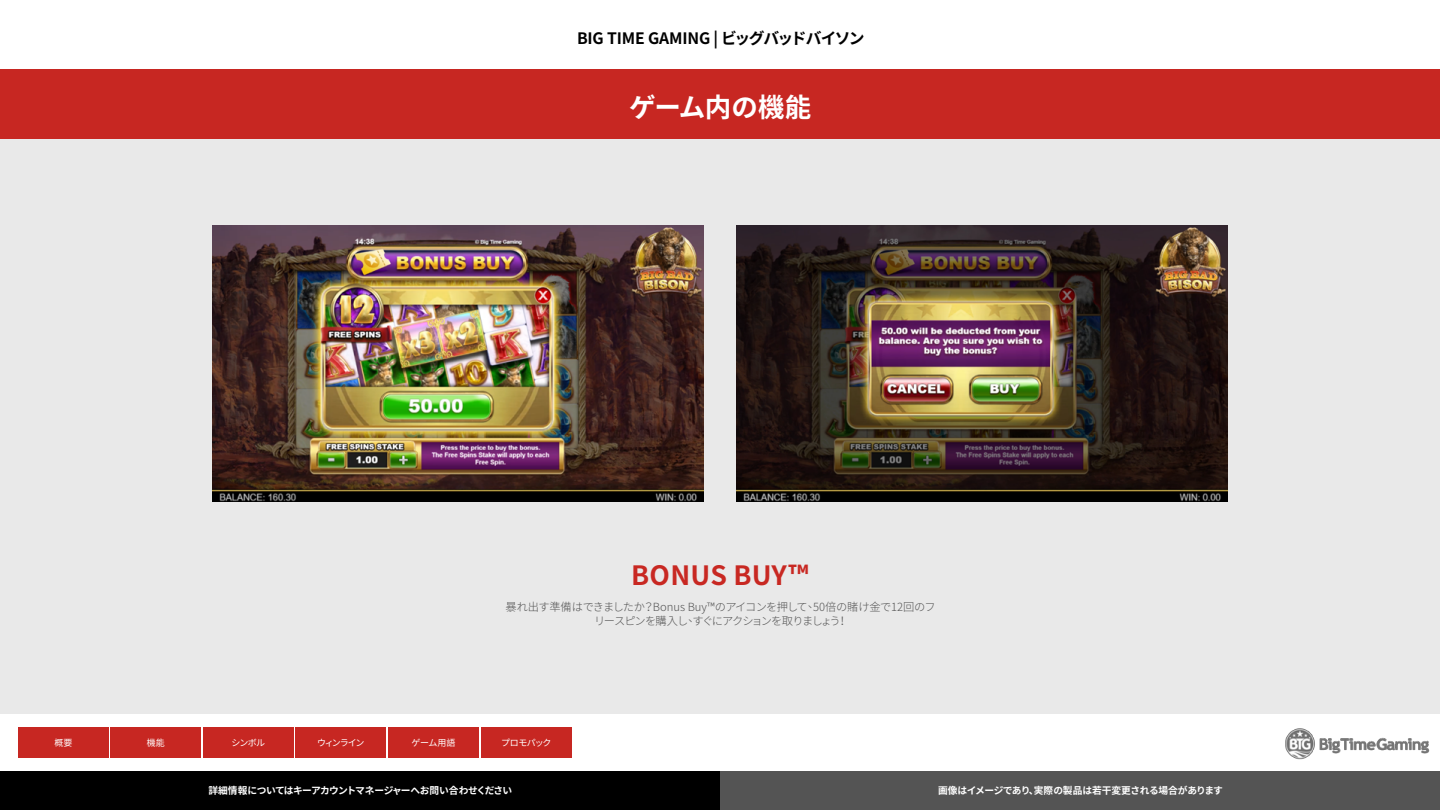
<style>
.page{position:relative;width:1440px;height:810px;background:#fff}
.page>*{position:absolute;margin:0;border:0;box-sizing:border-box;transform-origin:0 0}
.t1{font:700 26.55px "Noto Sans CJ Ktc";letter-spacing:.01em;color:#c82822}
.t2{font:700 26.55px "Noto Sans CJ Ktc";letter-spacing:-.015em;color:#fff}
.t3{font:700 15.75px "Noto Sans CJ Ktc";letter-spacing:-.02em;color:#000}
.t4{font:300 11.25px/13.5px "Noto Sans CJ Ktc";letter-spacing:-.065em;color:#545454;text-align:center}
.t5{font:700 9.75px "Noto Sans CJ Ktc";letter-spacing:-.04em;color:#fff}
.t6{font:9px "Noto Sans CJ Ktc";letter-spacing:-.07em;color:#fff}
</style>
<div class="page">
<div style="left:0;top:69px;width:1440px;height:645px;background:#e8e8e8"></div>
<div style="left:0;top:69px;width:1440px;height:69px;background:#c72722"></div>
<img style="left:1285px;top:728px;width:145px;height:32px">
<div style="left:18px;top:728px;width:91px;height:30px;background:#c72722"></div>
<div style="left:111px;top:728px;width:90px;height:30px;background:#c72722"></div>
<div style="left:203px;top:728px;width:90px;height:30px;background:#c72722"></div>
<div style="left:296px;top:728px;width:90px;height:30px;background:#c72722"></div>
<div style="left:388px;top:728px;width:91px;height:30px;background:#c72722"></div>
<div style="left:481px;top:728px;width:90px;height:30px;background:#c72722"></div>
<img style="left:213px;top:225px;width:490px;height:276px">
<img style="left:737px;top:225px;width:490px;height:276px">
<div style="left:0;top:771px;width:720px;height:39px;background:#000"></div>
<div style="left:720px;top:771px;width:720px;height:39px;background:#545454"></div>
<h2 class="t3" style="left:577px;top:29px;width:289px">BIG TIME GAMING | ビッグバッドバイソン</h2>
<h1 class="t2" style="left:629px;top:92px;width:184px">ゲーム内の機能</h1>
<h1 class="t1" style="left:631px;top:560px;width:179px">BONUS BUY™</h1>
<p class="t4" style="left:505px;top:601px;width:432px">暴れ出す準備はできましたか？Bonus Buy™のアイコンを押して、50倍の賭け金で12回のフリースピンを購入し、すぐにアクションを取りましょう！</p>
<p class="t6" style="left:55px;top:738px;width:19px">概要</p>
<p class="t6" style="left:147px;top:738px;width:19px">機能</p>
<p class="t6" style="left:231px;top:738px;width:35px">シンボル</p>
<p class="t6" style="left:317px;top:738px;width:49px">ウィンライン</p>
<p class="t6" style="left:412px;top:738px;width:45px">ゲーム用語</p>
<p class="t6" style="left:501px;top:738px;width:52px">プロモパック</p>
<p class="t5" style="left:208px;top:785px;width:305px">詳細情報についてはキーアカウントマネージャーへお問い合わせください</p>
<p class="t5" style="left:938px;top:785px;width:286px">画像はイメージであり、実際の製品は若干変更される場合があります</p>
</div>
